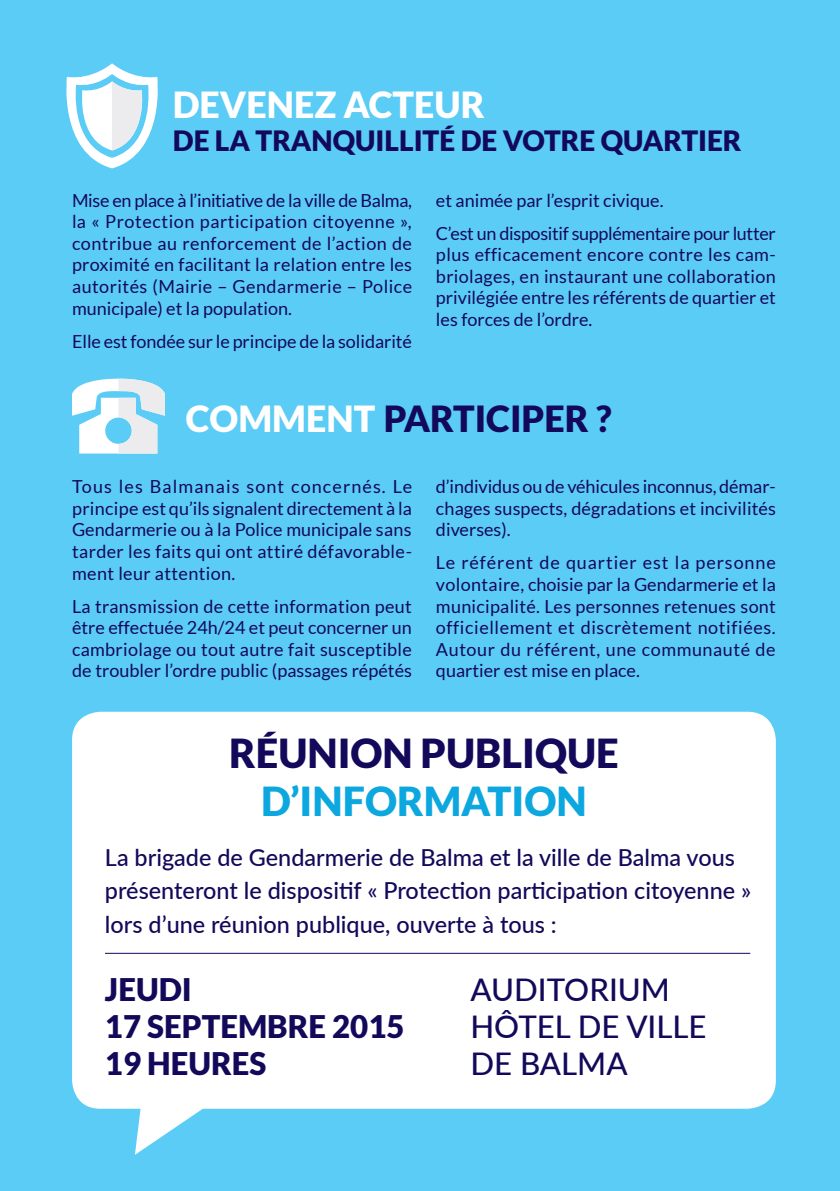
<style>
.page{position:relative;width:840px;height:1191px;background:#fff}
.page>*{position:absolute;margin:0;border:0;box-sizing:border-box;transform-origin:0 0}
.t1{font:900 40px "Lato";color:#13095a}
.t2{font:900 40px "Lato";color:#0da7e0}
.t3{font:900 36px "Lato";color:#13095a}
.t4{font:900 36px "Lato";color:#fff}
.t5{font:500 31.2px/37.4px "Lato";color:#13095a}
.t6{font:900 31.2px "Lato";color:#13095a}
.t7{font:900 28px "Lato";color:#13095a}
.t8{font:500 23.4px/33.2px "Lato";color:#13095a}
.t9{font:18px/21.6px "Lato";color:#13095a;text-align:justify}
.s1{color:#fff}
</style>
<div class="page">
<div style="left:0;top:0;width:839px;height:1191px;background:#5accf5"></div>
<div style="left:72px;top:711px;width:703px;height:397px;background:#fff;border-radius:28px"></div>
<svg style="left:135px;top:1108px;width:72px;height:46px"></svg>
<hr style="left:105px;top:952px;width:644px;height:1px;background:#13095a">
<svg style="left:66px;top:63px;width:92px;height:105px"></svg>
<svg style="left:72px;top:378px;width:93px;height:75px"></svg>
<p class="t4" style="left:173px;top:84px;width:313px">DEVENEZ ACTEUR</p>
<p class="t7" style="left:173px;top:125px;width:570px">DE LA TRANQUILLITÉ DE VOTRE QUARTIER</p>
<p class="t9" style="left:72px;top:189px;width:341px">Mise en place à l’initiative de la ville de Balma, la « Protection participation citoyenne », contribue au renforcement de l’action de proximité en facilitant la relation entre les autorités (Mairie – Gendarmerie – Police municipale) et la population.</p>
<p class="t9" style="left:72px;top:330px;width:341px">Elle est fondée sur le principe de la solidarité</p>
<p class="t9" style="left:435px;top:189px;width:229px">et animée par l’esprit civique.</p>
<p class="t9" style="left:435px;top:222px;width:341px">C’est un dispositif supplémentaire pour lutter plus efficacement encore contre les cam&shy;briolages, en instaurant une collaboration privilégiée entre les référents de quartier et les forces de l’ordre.</p>
<p class="t3" style="left:186px;top:397px;width:427px"><span class="s1">COMMENT</span> PARTICIPER ?</p>
<p class="t9" style="left:72px;top:476px;width:341px">Tous les Balmanais sont concernés. Le principe est qu’ils signalent directement à la Gendarmerie ou à la Police municipale sans tarder les faits qui ont attiré défavorable&shy;ment leur attention.</p>
<p class="t9" style="left:72px;top:595px;width:341px">La transmission de cette information peut être effectuée 24h/24 et peut concerner un cambriolage ou tout autre fait susceptible de troubler l’ordre public (passages répétés</p>
<p class="t9" style="left:435px;top:476px;width:341px">d’individus ou de véhicules inconnus, démar&shy;chages suspects, dégradations et incivilités diverses).</p>
<p class="t9" style="left:435px;top:552px;width:341px">Le référent de quartier est la personne volontaire, choisie par la Gendarmerie et la municipalité. Les personnes retenues sont officiellement et discrètement notifiées.<br>Autour du référent, une communauté de quartier est mise en place.</p>
<p class="t1" style="left:229px;top:730px;width:391px">RÉUNION PUBLIQUE</p>
<p class="t2" style="left:261px;top:778px;width:327px">D’INFORMATION</p>
<p class="t8" style="left:105px;top:840px;width:647px">La brigade de Gendarmerie de Balma et la ville de Balma vous présenteront le dispositif « Protection participation citoyenne » lors d’une réunion publique, ouverte à tous :</p>
<p class="t6" style="left:105px;top:971px;width:88px">JEUDI</p>
<p class="t6" style="left:105px;top:1008px;width:301px">17 SEPTEMBRE 2015</p>
<p class="t6" style="left:105px;top:1045px;width:163px">19 HEURES</p>
<p class="t5" style="left:470px;top:969px;width:237px">AUDITORIUM<br>HÔTEL DE VILLE<br>DE BALMA</p>
</div>
